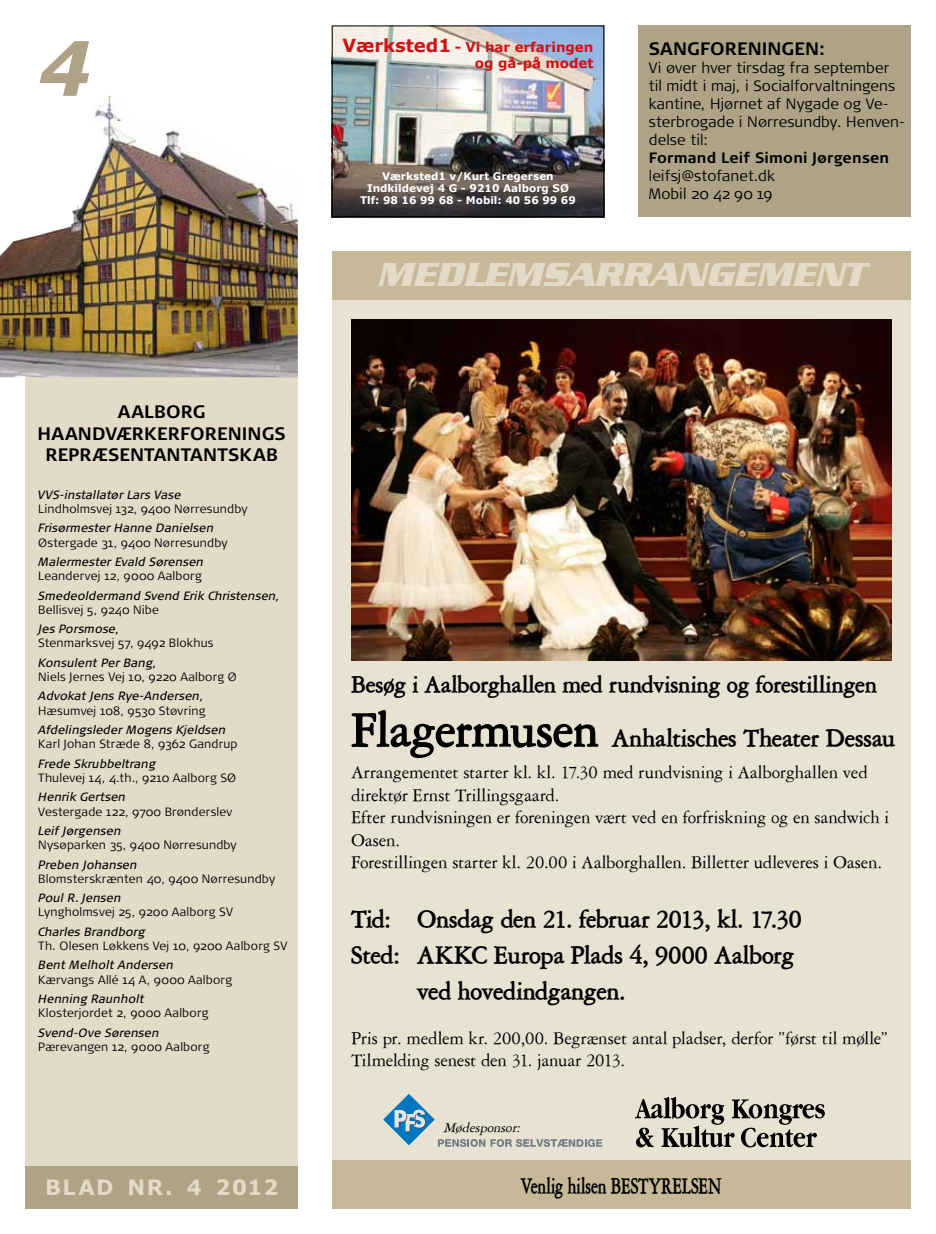
<style>
.page{position:relative;width:936px;height:1234px;background:#fff}
.page>*{position:absolute;margin:0;border:0;box-sizing:border-box;transform-origin:0 0}
.t1{font:italic 700 75px "Verdana";color:#aea386}
.t2{font:italic 700 36px "Serpentine";color:#e3dbc8}
.t3{font:700 27px "Amery";letter-spacing:-.01em;color:#000}
.t4{font:700 25.5px "Amery";letter-spacing:-.005em;color:#000}
.t5{font:700 condensed 24px "Amery";color:#000}
.t6{font:700 21px "Verdana";letter-spacing:.07em;color:#e3dbc8}
.t7{font:19.5px/22.5px "Amery Normal";letter-spacing:-.01em;color:#000}
.t8{font:700 18px/21.6px "Signa Normal";letter-spacing:.005em;color:#000;text-align:center}
.t9{font:300 15px/18px "Signa Normal";letter-spacing:.005em;color:#000}
.t10{font:700 15px "Signa Normal";letter-spacing:.01em;color:#000}
.t11{font:italic 15px "Amery";color:#000}
.t12{font:700 13.5px/16.2px "Verdana";letter-spacing:-.005em;color:#cd1316;text-align:right}
.t13{font:300 12px "Signa Normal";letter-spacing:.015em;color:#000}
.t14{font:italic 12px "Signa Normal";letter-spacing:.01em;color:#000}
.t15{font:700 10.5px/12px "Verdana";color:#fff;text-align:center}
.s1{font-size:18px}
.s2{font-size:54px}
</style>
<div class="page">
<div style="left:26px;top:352px;width:272px;height:856px;background:#e3dbc8"></div>
<img style="left:0;top:96px;width:298px;height:281px">
<div style="left:26px;top:1165px;width:272px;height:43px;background:#aea386"></div>
<img style="left:334px;top:28px;width:268px;height:187px">
<div style="left:332px;top:26px;width:272px;height:191px;border:1px solid #000"></div>
<div style="left:638px;top:26px;width:272px;height:191px;background:#aea386"></div>
<div style="left:332px;top:290px;width:578px;height:875px;background:#e8e2d3"></div>
<div style="left:332px;top:251px;width:578px;height:49px;background:#c7b997"></div>
<div style="left:332px;top:1159px;width:578px;height:49px;background:#c7b997"></div>
<svg style="left:383px;top:1093px;width:219px;height:53px"></svg>
<svg style="left:635px;top:1097px;width:189px;height:50px"></svg>
<img style="left:351px;top:319px;width:540px;height:341px">
<h1 class="t1" style="left:38px;top:21px;width:55px">4</h1>
<h3 class="t8" style="left:38px;top:401px;width:249px">AALBORG<br>HAANDVÆRKERFORENINGS<br>REPRÆSENTANTANTSKAB</h3>
<p class="t14" style="left:38px;top:487px;width:144px">VVS-installatør Lars Vase</p>
<p class="t13" style="left:38px;top:502px;width:211px">Lindholmsvej 132, 9400 Nørresundby</p>
<p class="t14" style="left:38px;top:521px;width:177px">Frisørmester Hanne Danielsen</p>
<p class="t13" style="left:38px;top:535px;width:191px">Østergade 31, 9400 Nørresundby</p>
<p class="t14" style="left:38px;top:554px;width:167px">Malermester Evald Sørensen</p>
<p class="t13" style="left:38px;top:569px;width:165px">Leandervej 12, 9000 Aalborg</p>
<p class="t14" style="left:38px;top:588px;width:242px">Smedeoldermand Svend Erik Christensen,</p>
<p class="t13" style="left:38px;top:602px;width:122px">Bellisvej 5, 9240 Nibe</p>
<p class="t14" style="left:38px;top:622px;width:82px">Jes Porsmose,</p>
<p class="t13" style="left:38px;top:636px;width:177px">Stenmarksvej 57, 9492 Blokhus</p>
<p class="t14" style="left:38px;top:655px;width:119px">Konsulent Per Bang,</p>
<p class="t13" style="left:38px;top:670px;width:200px">Niels Jernes Vej 10, 9220 Aalborg Ø</p>
<p class="t14" style="left:38px;top:689px;width:166px">Advokat Jens Rye-Andersen,</p>
<p class="t13" style="left:38px;top:703px;width:168px">Hæsumvej 108, 9530 Støvring</p>
<p class="t14" style="left:38px;top:722px;width:189px">Afdelingsleder Mogens Kjeldsen</p>
<p class="t13" style="left:38px;top:737px;width:201px">Karl Johan Stræde 8, 9362 Gandrup</p>
<p class="t14" style="left:38px;top:756px;width:119px">Frede Skrubbeltrang</p>
<p class="t13" style="left:38px;top:770px;width:199px">Thulevej 14, 4.th., 9210 Aalborg SØ</p>
<p class="t14" style="left:38px;top:790px;width:89px">Henrik Gertsen</p>
<p class="t13" style="left:38px;top:804px;width:195px">Vestergade 122, 9700 Brønderslev</p>
<p class="t14" style="left:38px;top:823px;width:84px">Leif Jørgensen</p>
<p class="t13" style="left:38px;top:838px;width:200px">Nysøparken 35, 9400 Nørresundby</p>
<p class="t14" style="left:38px;top:857px;width:100px">Preben Johansen</p>
<p class="t13" style="left:38px;top:871px;width:238px">Blomsterskrænten 40, 9400 Nørresundby</p>
<p class="t14" style="left:38px;top:890px;width:84px">Poul R. Jensen</p>
<p class="t13" style="left:38px;top:905px;width:196px">Lyngholmsvej 25, 9200 Aalborg SV</p>
<p class="t14" style="left:38px;top:924px;width:108px">Charles Brandborg</p>
<p class="t13" style="left:38px;top:938px;width:250px">Th. Olesen Løkkens Vej 10, 9200 Aalborg SV</p>
<p class="t14" style="left:38px;top:958px;width:137px">Bent Melholt Andersen</p>
<p class="t13" style="left:38px;top:972px;width:195px">Kærvangs Allé 14 A, 9000 Aalborg</p>
<p class="t14" style="left:38px;top:991px;width:107px">Henning Raunholt</p>
<p class="t13" style="left:38px;top:1006px;width:171px">Klosterjordet 2, 9000 Aalborg</p>
<p class="t14" style="left:38px;top:1025px;width:122px">Svend-Ove Sørensen</p>
<p class="t13" style="left:38px;top:1039px;width:172px">Pærevangen 12, 9000 Aalborg</p>
<h3 class="t6" style="left:45px;top:1173px;width:235px">BLAD NR. 4 2012</h3>
<p class="t12" style="left:342px;top:39px;width:252px"><span class="s1">Værksted1</span> - Vi har erfaringen og gå-på modet</p>
<p class="t15" style="left:360px;top:170px;width:217px">Værksted1 v/Kurt Gregersen<br>Indkildevej 4 G - 9210 Aalborg SØ<br>Tlf: 98 16 99 68 - Mobil: 40 56 99 69</p>
<h3 class="t8" style="left:648px;top:37px;width:13px">sangforeningen</h3>
<h3 class="t8" style="left:819px;top:37px;width:8px">:</h3>
<p class="t9" style="left:648px;top:58px;width:258px">Vi øver hver tirsdag fra september til midt i maj, i Socialforvaltningens kantine, Hjørnet af Nygade og Ve&shy;sterbrogade i Nørresundby. Henven&shy;delse til:</p>
<p class="t10" style="left:648px;top:149px;width:242px">Formand Leif Simoni Jørgensen</p>
<p class="t9" style="left:648px;top:166px;width:127px">leifsj@stofanet.dk<br>Mobil 20 42 90 19</p>
<h2 class="t2" style="left:377px;top:254px;width:490px">MEDLEMSARRANGEMENT</h2>
<h3 class="t4" style="left:351px;top:664px;width:527px">Besøg i Aalborghallen med rundvisning og forestillingen</h3>
<h3 class="t3" style="left:351px;top:716px;width:545px"><span class="s2">Flagermusen</span> Anhaltisches Theater Dessau</h3>
<p class="t7" style="left:351px;top:758px;width:539px">Arrangementet starter kl. kl. 17.30 med rundvisning i Aalborghallen ved direktør Ernst Trillingsgaard.<br>Efter rundvisningen er foreningen vært ved en forfriskning og en sandwich i Oasen.<br>Forestillingen starter kl. 20.00 i Aalborghallen. Billetter udleveres i Oasen.</p>
<h3 class="t3" style="left:351px;top:897px;width:452px">Tid: Onsdag den 21. februar 2013, kl. 17.30</h3>
<h3 class="t3" style="left:351px;top:933px;width:445px">Sted: AKKC Europa Plads 4, 9000 Aalborg</h3>
<h3 class="t3" style="left:417px;top:969px;width:210px">ved hovedindgangen.</h3>
<h3 class="t7" style="left:351px;top:1024px;width:538px">Pris pr. medlem kr. 200,00. Begrænset antal pladser, derfor ”først til mølle”<br>Tilmelding senest den 31. januar 2013.</h3>
<p class="t11" style="left:444px;top:1115px;width:78px">Mødesponsor:</p>
<h3 class="t5" style="left:520px;top:1166px;width:202px">VENLIG HILSEN BESTYRELSEN</h3>
</div>
